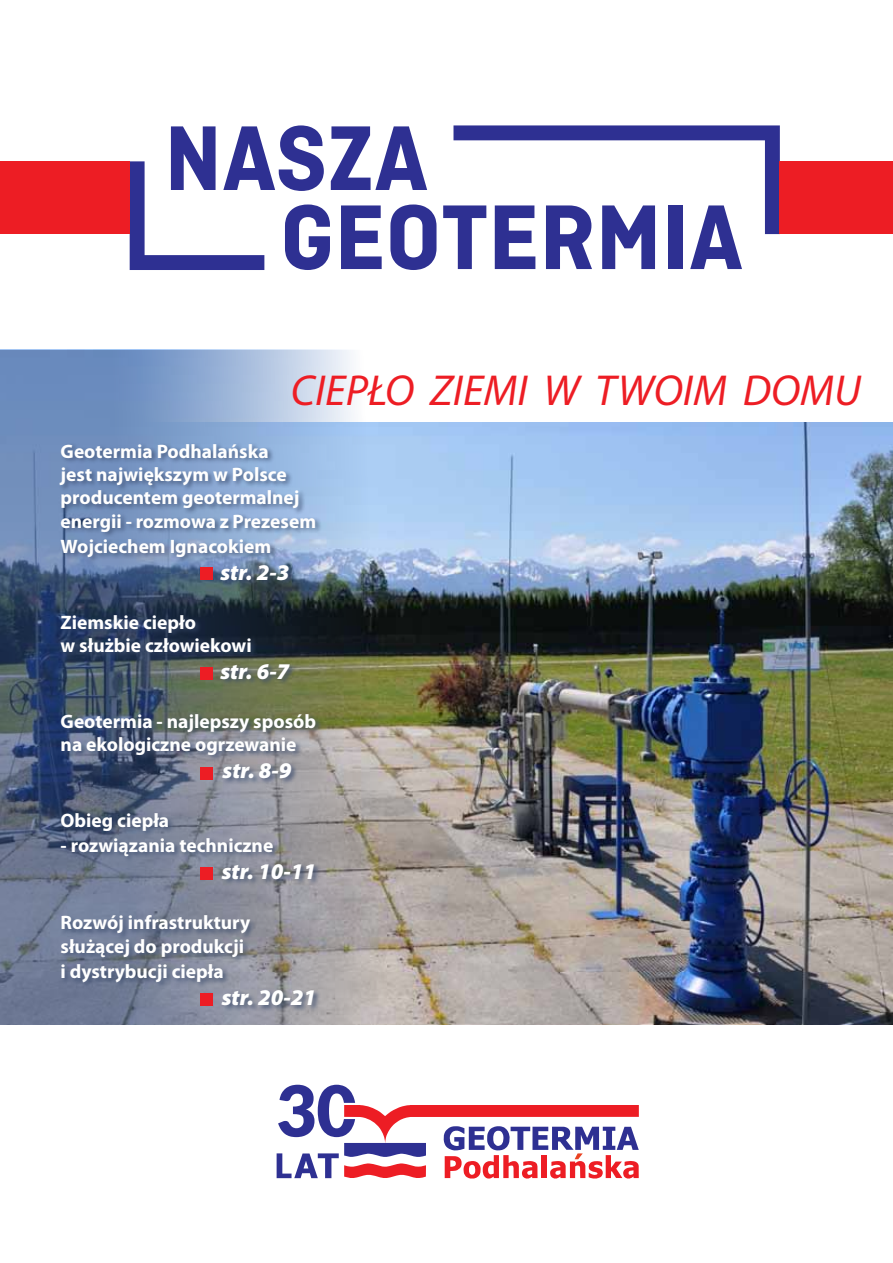
<style>
.page{position:relative;width:893px;height:1263px;background:#fff}
.page>*{position:absolute;margin:0;border:0;box-sizing:border-box;transform-origin:0 0}
.t1{font:italic 43.5px "Myriad Pro";color:#ed1d24}
.t2{font:italic 900 22.5px "Myriad Pro";color:#fff}
.t3{font:700 19.5px/23.4px "Myriad Pro";color:#fff}
</style>
<div class="page">
<img style="left:390px;top:422px;width:503px;height:602px">
<svg style="left:130px;top:125px;width:306px;height:145px"></svg>
<svg style="left:443px;top:125px;width:337px;height:144px"></svg>
<div style="left:780px;top:161px;width:113px;height:73px;background:#ed1d24"></div>
<div style="left:0;top:161px;width:130px;height:73px;background:#ed1d24"></div>
<svg style="left:277px;top:1085px;width:362px;height:93px"></svg>
<svg style="left:0;top:350px;width:390px;height:674px;background:#7e8ea5"></svg>
<div style="left:59px;top:442px;width:264px;height:570px;background:#3a4b6c;opacity:.75"></div>
<div style="left:200px;top:567px;width:13px;height:13px;background:#ed1d24"></div>
<div style="left:200px;top:667px;width:13px;height:13px;background:#ed1d24"></div>
<div style="left:200px;top:767px;width:13px;height:13px;background:#ed1d24"></div>
<div style="left:200px;top:867px;width:13px;height:13px;background:#ed1d24"></div>
<div style="left:200px;top:993px;width:13px;height:13px;background:#ed1d24"></div>
<h1 class="t1" style="left:291px;top:364px;width:572px">CIEPŁO ZIEMI W TWOIM DOMU</h1>
<p class="t3" style="left:61px;top:439px;width:257px">Geotermia Podhalańska<br>jest największym w Polsce producentem geotermalnej energii - rozmowa z Prezesem</p>
<p class="t3" style="left:61px;top:534px;width:212px">Wojciechem Ignacokiem</p>
<p class="t2" style="left:220px;top:557px;width:70px">str. 2-3</p>
<p class="t3" style="left:61px;top:610px;width:193px">Ziemskie ciepło<br>w służbie człowiekowi</p>
<p class="t2" style="left:220px;top:656px;width:70px">str. 6-7</p>
<p class="t3" style="left:61px;top:709px;width:257px">Geotermia - najlepszy sposób na ekologiczne ogrzewanie</p>
<p class="t2" style="left:223px;top:755px;width:70px">str. 8-9</p>
<p class="t3" style="left:61px;top:808px;width:110px">Obieg ciepła</p>
<p class="t3" style="left:61px;top:833px;width:214px">- rozwiązania techniczne</p>
<p class="t2" style="left:222px;top:856px;width:96px">str. 10-11</p>
<p class="t3" style="left:61px;top:910px;width:191px">Rozwój infrastruktury służącej do produkcji</p>
<p class="t3" style="left:61px;top:959px;width:165px">i dystrybucji ciepła</p>
<p class="t2" style="left:222px;top:982px;width:96px">str. 20-21</p>
</div>
